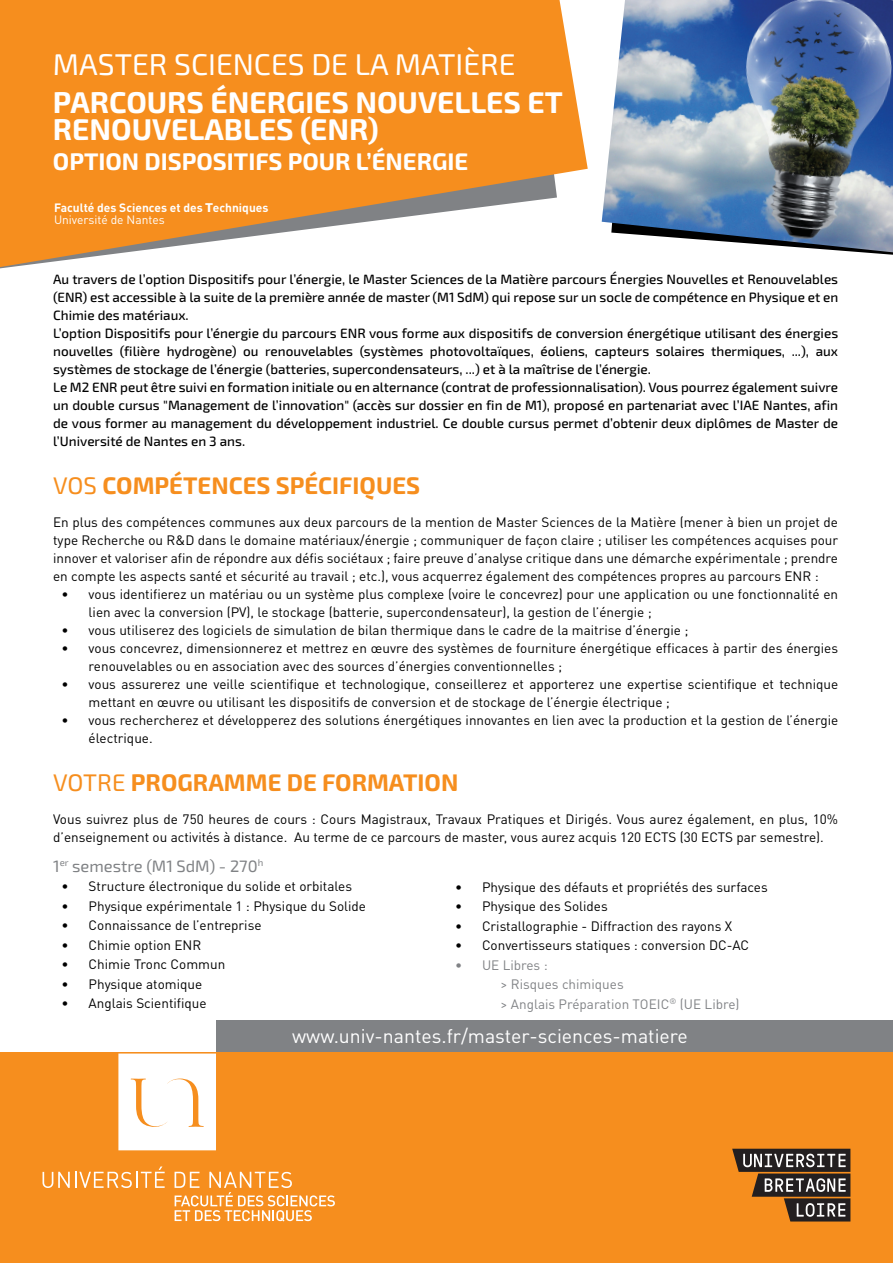
<style>
.page{position:relative;width:893px;height:1263px;background:#fff}
.page>*{position:absolute;margin:0;border:0;box-sizing:border-box;transform-origin:0 0}
.t1{font:700 30px/27px "Exo 2";color:#fff}
.t2{font:30px "Exo 2";color:#fff}
.t3{font:700 24px "Exo 2";color:#f68e1e}
.t4{font:700 24px "Exo 2";color:#fff}
.t5{font:19.5px "DIN Pro";color:#fff}
.t6{font:16.5px "Exo 2";color:#808285}
.t7{font:13.5px/18px "DIN Pro";color:#000}
.t8{font:500 13.5px/18px "Exo 2";color:#000}
.t9{font:13.5px/19.5px "DIN Pro";color:#808285}
.t10{font:700 12px/12px "DIN Pro";color:#fff}
.s1{font-family:"Tahoma"}
.s2{font-weight:400}
</style>
<div class="page">
<div style="left:216px;top:1020px;width:677px;height:47px;background:#808285"></div>
<div style="left:0;top:1052px;width:893px;height:211px;background:#f68e1e"></div>
<svg style="left:43px;top:1166px;width:122px;height:22px"></svg>
<svg style="left:118px;top:1053px;width:98px;height:97px;background:#fef7ef"></svg>
<svg style="left:175px;top:1172px;width:160px;height:49px"></svg>
<svg style="left:732px;top:1149px;width:118px;height:72px"></svg>
<svg style="left:859px;top:252px;width:34px;height:3px"></svg>
<svg style="left:0;top:0;width:588px;height:267px;fill:#f68e1e"></svg>
<img style="left:602px;top:0;width:291px;height:252px">
<h1 class="t2" style="left:53px;top:47px;width:464px">MASTER SCIENCES DE LA MATIÈRE</h1>
<h1 class="t1" style="left:53px;top:89px;width:511px">PARCOURS ÉNERGIES NOUVELLES ET<br>RENOUVELABLES (ENR)</h1>
<h2 class="t4" style="left:53px;top:147px;width:417px">OPTION DISPOSITIFS POUR L’ÉNERGIE</h2>
<p class="t10" style="left:54px;top:200px;width:216px">Faculté des Sciences et des <span class="s1">T</span>echniques<br><span class="s2">Université de Nantes</span></p>
<p class="t8" style="left:53px;top:270px;width:787px">Au travers de l’option Dispositifs pour l’énergie, le Master Sciences de la Matière parcours Énergies Nouvelles et Renouvelables (ENR) est accessible à la suite de la première année de master (M1 SdM) qui repose sur un socle de compétence en Physique et en Chimie des matériaux.<br>L’option Dispositifs pour l’énergie du parcours ENR vous forme aux dispositifs de conversion énergétique utilisant des énergies nouvelles (filière hydrogène) ou renouvelables (systèmes photovoltaïques, éoliens, capteurs solaires thermiques, ...), aux systèmes de stockage de l’énergie (batteries, supercondensateurs, ...) et à la maîtrise de l’énergie.<br>Le M2 ENR peut être suivi en formation initiale ou en alternance (contrat de professionnalisation). Vous pourrez également suivre un double cursus "Management de l’innovation" (accès sur dossier en fin de M1), proposé en partenariat avec l’IAE Nantes, afin de vous former au management du développement industriel. Ce double cursus permet d’obtenir deux diplômes de Master de l’Université de Nantes en 3 ans.</p>
<h2 class="t3" style="left:53px;top:471px;width:368px"><span class="s2">VOS</span> COMPÉTENCES SPÉCIFIQUES</h2>
<p class="t7" style="left:53px;top:511px;width:786px;text-align:justify">En plus des compétences communes aux deux parcours de la mention de Master Sciences de la Matière (mener à bien un projet de type Recherche ou R&amp;D dans le domaine matériaux/énergie ; communiquer de façon claire ; utiliser les compétences acquises pour innover et valoriser afin de répondre aux défis sociétaux ; faire preuve d’analyse critique dans une démarche expérimentale ; prendre en compte les aspects santé et sécurité au travail ; etc.), vous acquerrez également des compétences propres au parcours ENR :</p>
<p class="t7" style="left:89px;top:583px;width:751px;text-indent:-27px">• vous identifierez un matériau ou un système plus complexe (voire le concevrez) pour une application ou une fonctionnalité en lien avec la conversion (PV), le stockage (batterie, supercondensateur), la gestion de l’énergie ;</p>
<p class="t7" style="left:62px;top:619px;width:628px">• vous utiliserez des logiciels de simulation de bilan thermique dans le cadre de la maitrise d’énergie ;</p>
<p class="t7" style="left:89px;top:637px;width:751px;text-indent:-27px">• vous concevrez, dimensionnerez et mettrez en œuvre des systèmes de fourniture énergétique efficaces à partir des énergies renouvelables ou en association avec des sources d’énergies conventionnelles ;</p>
<p class="t7" style="left:89px;top:673px;width:751px;text-indent:-27px">• vous assurerez une veille scientifique et technologique, conseillerez et apporterez une expertise scientifique et technique mettant en œuvre ou utilisant les dispositifs de conversion et de stockage de l’énergie électrique ;</p>
<p class="t7" style="left:89px;top:709px;width:751px;text-indent:-27px">• vous rechercherez et développerez des solutions énergétiques innovantes en lien avec la production et la gestion de l’énergie électrique.</p>
<h2 class="t3" style="left:53px;top:768px;width:407px"><span class="s2">VOTRE</span> PROGRAMME DE FORMATION</h2>
<p class="t7" style="left:53px;top:808px;width:786px">Vous suivrez plus de 750 heures de cours : Cours Magistraux, Travaux Pratiques et Dirigés. Vous aurez également, en plus, 10% d’enseignement ou activités à distance. Au terme de ce parcours de master, vous aurez acquis 120 ECTS (30 ECTS par semestre).</p>
<p class="t6" style="left:53px;top:856px;width:212px">1<sup>ER</sup> SEMESTRE (M1 SDM) - 270<sup>H</sup></p>
<p class="t7" style="left:62px;top:876px;width:292px">• Structure électronique du solide et orbitales</p>
<p class="t7" style="left:62px;top:895px;width:306px">• Physique expérimentale 1 : Physique du Solide</p>
<p class="t7" style="left:62px;top:915px;width:201px">• Connaissance de l’entreprise</p>
<p class="t7" style="left:62px;top:934px;width:141px">• Chimie option ENR</p>
<p class="t7" style="left:62px;top:954px;width:165px">• Chimie Tronc Commun</p>
<p class="t7" style="left:62px;top:973px;width:142px">• Physique atomique</p>
<p class="t7" style="left:62px;top:993px;width:147px">• Anglais Scientifique</p>
<p class="t7" style="left:455px;top:877px;width:314px">• Physique des défauts et propriétés des surfaces</p>
<p class="t7" style="left:455px;top:896px;width:154px">• Physique des Solides</p>
<p class="t7" style="left:455px;top:916px;width:279px">• Cristallographie - Diffraction des rayons X</p>
<p class="t7" style="left:455px;top:935px;width:296px">• Convertisseurs statiques : conversion DC-AC</p>
<p class="t9" style="left:500px;top:954px;width:241px;text-indent:-45px">• UE Libres :<br>&gt; Risques chimiques<br>&gt; Anglais Préparation Toeic<sup>®</sup> (UE Libre)</p>
<h3 class="t5" style="left:292px;top:1020px;width:397px">www.univ-nantes.fr/master-sciences-matiere</h3>
</div>
